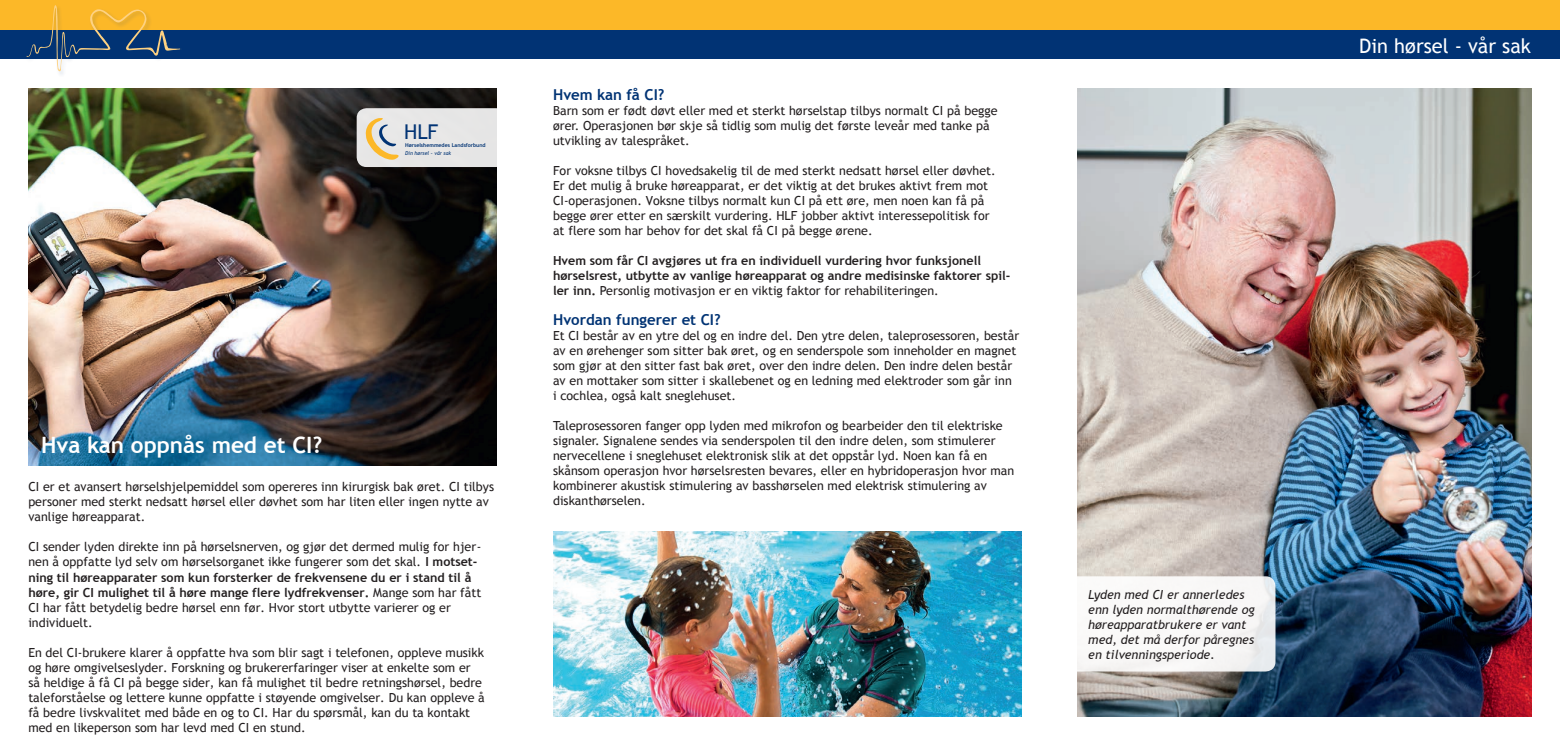
<style>
.page{position:relative;width:1560px;height:745px;background:#fff}
.page>*{position:absolute;margin:0;border:0;box-sizing:border-box;transform-origin:0 0}
.t1{font:700 22.5px "Trebuchet MS";color:#fff}
.t2{font:20.38px "Trebuchet MS";color:#013374}
.t3{font:20px "Trebuchet MS";color:#fff}
.t4{font:700 15px "Trebuchet MS";color:#013374}
.t5{font:12.5px/15px "Trebuchet MS";color:#231f20}
.t6{font:700 12.5px/15px "Trebuchet MS";color:#231f20}
.t7{font:italic 12.5px/15px "Trebuchet MS";color:#231f20}
.t8{font:700 5.25px "Trebuchet MS";color:#013374}
.t9{font:italic 5.25px "Trebuchet MS";color:#013374}
.s1{font-weight:700}
.s2{font-weight:400}
</style>
<div class="page">
<div style="left:0;top:0;width:1559px;height:59px;background:#013374"></div>
<div style="left:0;top:0;width:1559px;height:29px;background:#fcb828"></div>
<img style="left:553px;top:531px;width:467px;height:185px">
<img style="left:28px;top:89px;width:468px;height:376px">
<svg style="left:356px;top:108px;width:150px;height:59px;background:#e6e5e5"></svg>
<svg style="left:365px;top:117px;width:37px;height:43px;background:#ded2b8"></svg>
<img style="left:1077px;top:89px;width:454px;height:627px">
<div style="left:1065px;top:576px;width:210px;height:95px;background:linear-gradient(to right,#fefdfb,#f2f2f2);border-radius:10px"></div>
<div style="left:26px;top:4px;width:161px;height:73px;background:#013374;opacity:.2"></div>
<svg style="left:27px;top:5px;width:154px;height:66px"></svg>
<h2 class="t2" style="left:404px;top:119px;width:36px">HLF</h2>
<p class="t8" style="left:405px;top:141px;width:82px">Hørselshemmedes Landsforbund</p>
<p class="t9" style="left:405px;top:150px;width:48px">Din hørsel – vår sak</p>
<h1 class="t1" style="left:41px;top:430px;width:282px">Hva kan oppnås med et CI?</h1>
<p class="t5" style="left:28px;top:479px;width:467px">CI er et avansert hørselshjelpemiddel som opereres inn kirurgisk bak øret. CI tilbys personer med sterkt nedsatt hørsel eller døvhet som har liten eller ingen nytte av vanlige høreapparat.</p>
<p class="t5" style="left:28px;top:539px;width:454px">CI sender lyden direkte inn på hørselsnerven, og gjør det dermed mulig for hjer&shy;nen å oppfatte lyd selv om hørselsorganet ikke fungerer som det skal. <span class="s1">I motset&shy;ning til høreapparater som kun forsterker de frekvensene du er i stand til å høre, gir CI mulighet til å høre mange flere lydfrekvenser.</span> Mange som har fått CI har fått betydelig bedre hørsel enn før. Hvor stort utbytte varierer og er individuelt.</p>
<p class="t5" style="left:28px;top:644px;width:458px">En del CI-brukere klarer å oppfatte hva som blir sagt i telefonen, oppleve musikk og høre omgivelseslyder. Forskning og brukererfaringer viser at enkelte som er så heldige å få CI på begge sider, kan få mulighet til bedre retningshørsel, bedre taleforståelse og lettere kunne oppfatte i støyende omgivelser. Du kan oppleve å få bedre livskvalitet med både en og to CI. Har du spørsmål, kan du ta kontakt med en likeperson som har levd med CI en stund.</p>
<p class="t4" style="left:553px;top:85px;width:113px">Hvem kan få CI?</p>
<p class="t5" style="left:553px;top:103px;width:446px">Barn som er født døvt eller med et sterkt hørselstap tilbys normalt CI på begge ører. Operasjonen bør skje så tidlig som mulig det første leveår med tanke på utvikling av talespråket.</p>
<p class="t5" style="left:553px;top:163px;width:444px">For voksne tilbys CI hovedsakelig til de med sterkt nedsatt hørsel eller døvhet.<br>Er det mulig å bruke høreapparat, er det viktig at det brukes aktivt frem mot CI-operasjonen. Voksne tilbys normalt kun CI på ett øre, men noen kan få på begge ører etter en særskilt vurdering. HLF jobber aktivt interessepolitisk for at flere som har behov for det skal få CI på begge ørene.</p>
<p class="t6" style="left:553px;top:253px;width:459px">Hvem som får CI avgjøres ut fra en individuell vurdering hvor funksjonell hørselsrest, utbytte av vanlige høreapparat og andre medisinske faktorer spil&shy;ler inn. <span class="s2">Personlig motivasjon er en viktig faktor for rehabiliteringen.</span></p>
<p class="t4" style="left:553px;top:310px;width:169px">Hvordan fungerer et CI?</p>
<p class="t5" style="left:553px;top:328px;width:467px">Et CI består av en ytre del og en indre del. Den ytre delen, taleprosessoren, består av en ørehenger som sitter bak øret, og en senderspole som inneholder en magnet som gjør at den sitter fast bak øret, over den indre delen. Den indre delen består av en mottaker som sitter i skallebenet og en ledning med elektroder som går inn<br>i cochlea, også kalt sneglehuset.</p>
<p class="t5" style="left:553px;top:418px;width:462px">Taleprosessoren fanger opp lyden med mikrofon og bearbeider den til elektriske signaler. Signalene sendes via senderspolen til den indre delen, som stimulerer nervecellene i sneglehuset elektronisk slik at det oppstår lyd. Noen kan få en skånsom operasjon hvor hørselsresten bevares, eller en hybridoperasjon hvor man kombinerer akustisk stimulering av basshørselen med elektrisk stimulering av diskanthørselen.</p>
<p class="t7" style="left:1088px;top:586px;width:168px">Lyden med CI er annerledes enn lyden normalthørende og høreapparatbrukere er vant med, det må derfor påregnes en tilvenningsperiode.</p>
<h3 class="t3" style="left:1359px;top:35px;width:173px">Din hørsel - vår sak</h3>
</div>
